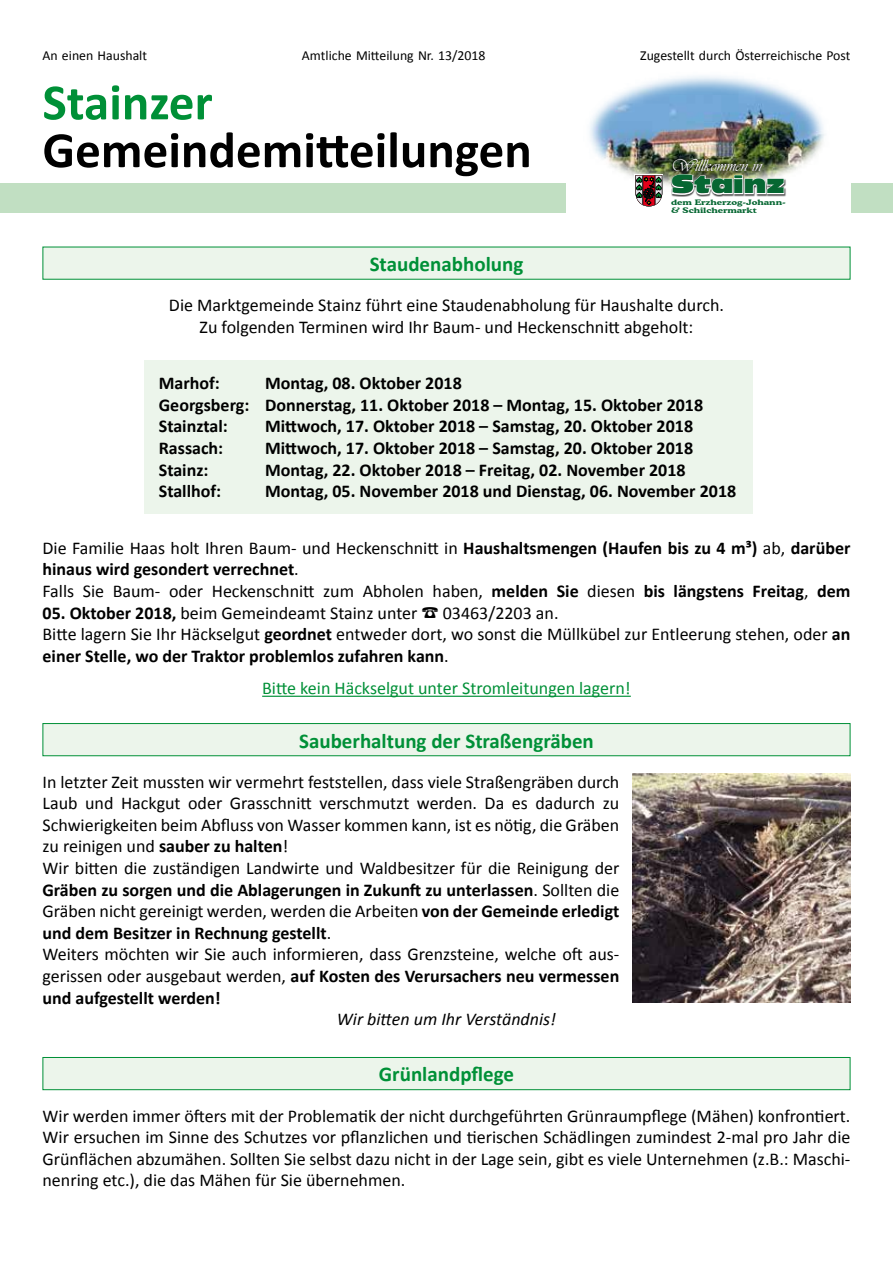
<style>
.page{position:relative;width:893px;height:1263px;background:#fff}
.page>*{position:absolute;margin:0;border:0;box-sizing:border-box;transform-origin:0 0}
.t1{font:700 51.15px "Calibri";color:#000}
.t2{font:700 51.15px "Calibri";color:#009037}
.t3{font:22.65px "Incised 901 BT Nord";color:#066732}
.t4{font:700 21px "Calibri";color:#009037}
.t5{font:18px/21.6px "Calibri";color:#000}
.t6{font:700 18px/21.6px "Calibri";color:#000}
.t7{font:18px "Calibri";color:#009037}
.t8{font:italic 18px "Calibri";color:#000}
.t9{font:17.55px "Vivaldi D";color:#fff}
.t10{font:13.8px "Calibri";color:#000}
.t11{font:700 7.5px/8.2px "Cooper BT";color:#066732;scale:1.29 1}
.s1{font-size:24.3px}
.s2{font-weight:700}
</style>
<div class="page">
<div style="left:0;top:184px;width:893px;height:29px;background:#c1dfc2"></div>
<div style="left:566px;top:71px;width:284px;height:154px;background:#fff"></div>
<img style="left:589px;top:76px;width:236px;height:110px">
<div style="left:672px;top:159px;width:90px;height:13px;background:#000;opacity:.85"></div>
<div style="left:671px;top:174px;width:115px;height:23px;background:#000;opacity:.75"></div>
<svg style="left:671px;top:173px;width:115px;height:23px"></svg>
<div style="left:634px;top:174px;width:29px;height:35px;background:#fff"></div>
<svg style="left:635px;top:175px;width:27px;height:31px"></svg>
<div style="left:43px;top:247px;width:807px;height:33px;background:#ecf5eb"></div>
<div style="left:145px;top:360px;width:608px;height:153px;background:#ecf5eb"></div>
<hr style="left:262px;top:696px;width:369px;height:1px;background:#009037">
<div style="left:43px;top:1057px;width:807px;height:33px;background:#ecf5eb;border:1px solid #009037"></div>
<div style="left:43px;top:723px;width:807px;height:33px;background:#ecf5eb;border:1px solid #009037"></div>
<img style="left:632px;top:774px;width:218px;height:229px">
<p class="t10" style="left:43px;top:47px;width:106px">An einen Haushalt</p>
<p class="t10" style="left:302px;top:47px;width:185px">Amtliche Mitteilung Nr. 13/2018</p>
<p class="t10" style="left:640px;top:47px;width:212px">Zugestellt durch Österreichische Post</p>
<h1 class="t2" style="left:43px;top:71px;width:172px">Stainzer</h1>
<h1 class="t1" style="left:43px;top:118px;width:491px">Gemeindemitteilungen</h1>
<p class="t9" style="left:671px;top:155px;width:92px">Willkommen in</p>
<p class="t3" style="left:671px;top:171px;width:115px"><span class="s1">S</span>TAINZ</p>
<p class="t11" style="left:671px;top:198px;width:90px">dem Erzherzog-Johann-&amp; Schilchermarkt</p>
<p class="t4" style="left:370px;top:251px;width:155px">Staudenabholung</p>
<p class="t5" style="left:169px;top:294px;width:557px;text-align:center">Die Marktgemeinde Stainz führt eine Staudenabholung für Haushalte durch.<br>Zu folgenden Terminen wird Ihr Baum- und Heckenschnitt abgeholt:</p>
<p class="t6" style="left:159px;top:372px;width:63px">Marhof:</p>
<p class="t6" style="left:159px;top:372px;width:546px;text-indent:106px">Montag, 08. Oktober 2018<br>Georgsberg: Donnerstag, 11. Oktober 2018 – Montag, 15. Oktober 2018<br>Stainztal:</p>
<p class="t6" style="left:265px;top:415px;width:429px">Mittwoch, 17. Oktober 2018 – Samstag, 20. Oktober 2018</p>
<p class="t6" style="left:159px;top:436px;width:66px">Rassach:</p>
<p class="t6" style="left:265px;top:436px;width:429px">Mittwoch, 17. Oktober 2018 – Samstag, 20. Oktober 2018</p>
<p class="t6" style="left:159px;top:458px;width:51px">Stainz:</p>
<p class="t6" style="left:265px;top:458px;width:422px">Montag, 22. Oktober 2018 – Freitag, 02. November 2018</p>
<p class="t6" style="left:159px;top:480px;width:64px">Stallhof:</p>
<p class="t6" style="left:265px;top:480px;width:473px">Montag, 05. November 2018 und Dienstag, 06. November 2018</p>
<p class="t5" style="left:43px;top:536px;width:809px">Die Familie Haas holt Ihren Baum- und Heckenschnitt in <span class="s2">Haushaltsmengen (Haufen bis zu 4 m³)</span> ab, <span class="s2">darüber hinaus wird gesondert verrechnet</span>.<br>Falls Sie Baum- oder Heckenschnitt zum Abholen haben, <span class="s2">melden Sie</span> diesen <span class="s2">bis längstens Freitag</span>, <span class="s2">dem</span></p>
<p class="t5" style="left:43px;top:601px;width:809px"><span class="s2">05. Oktober 2018,</span> beim Gemeindeamt Stainz unter ☎ 03463/2203 an.<br>Bitte lagern Sie Ihr Häckselgut <span class="s2">geordnet</span> entweder dort, wo sonst die Müllkübel zur Entleerung stehen, oder <span class="s2">an einer Stelle, wo der Traktor problemlos zufahren kann</span>.</p>
<p class="t7" style="left:262px;top:677px;width:370px">Bitte kein Häckselgut unter Stromleitungen lagern!</p>
<p class="t4" style="left:299px;top:727px;width:296px">Sauberhaltung der Straßengräben</p>
<p class="t5" style="left:43px;top:770px;width:578px">In letzter Zeit mussten wir vermehrt feststellen, dass viele Straßengräben durch Laub und Hackgut oder Grasschnitt verschmutzt werden. Da es dadurch zu Schwierigkeiten beim Abfluss von Wasser kommen kann, ist es nötig, die Gräben zu reinigen und <span class="s2">sauber zu halten</span>!<br>Wir bitten die zuständigen Landwirte und Waldbesitzer für die Reinigung der <span class="s2">Gräben zu sorgen und die Ablagerungen in Zukunft zu unterlassen</span>. Sollten die Gräben nicht gereinigt werden, werden die Arbeiten <span class="s2">von der Gemeinde erledigt und dem Besitzer in Rechnung gestellt</span>.<br>Weiters möchten wir Sie auch informieren, dass Grenzsteine, welche oft aus&shy;gerissen oder ausgebaut werden, <span class="s2">auf Kosten des Verursachers neu vermessen und aufgestellt werden!</span></p>
<p class="t8" style="left:337px;top:1008px;width:221px">Wir bitten um Ihr Verständnis!</p>
<p class="t4" style="left:379px;top:1061px;width:137px">Grünlandpflege</p>
<p class="t5" style="left:43px;top:1104px;width:809px;text-align:justify">Wir werden immer öfters mit der Problematik der nicht durchgeführten Grünraumpflege (Mähen) konfrontiert.<br>Wir ersuchen im Sinne des Schutzes vor pflanzlichen und tierischen Schädlingen zumindest 2-mal pro Jahr die Grünflächen abzumähen. Sollten Sie selbst dazu nicht in der Lage sein, gibt es viele Unternehmen (z.B.: Maschi&shy;nenring etc.), die das Mähen für Sie übernehmen.</p>
</div>
